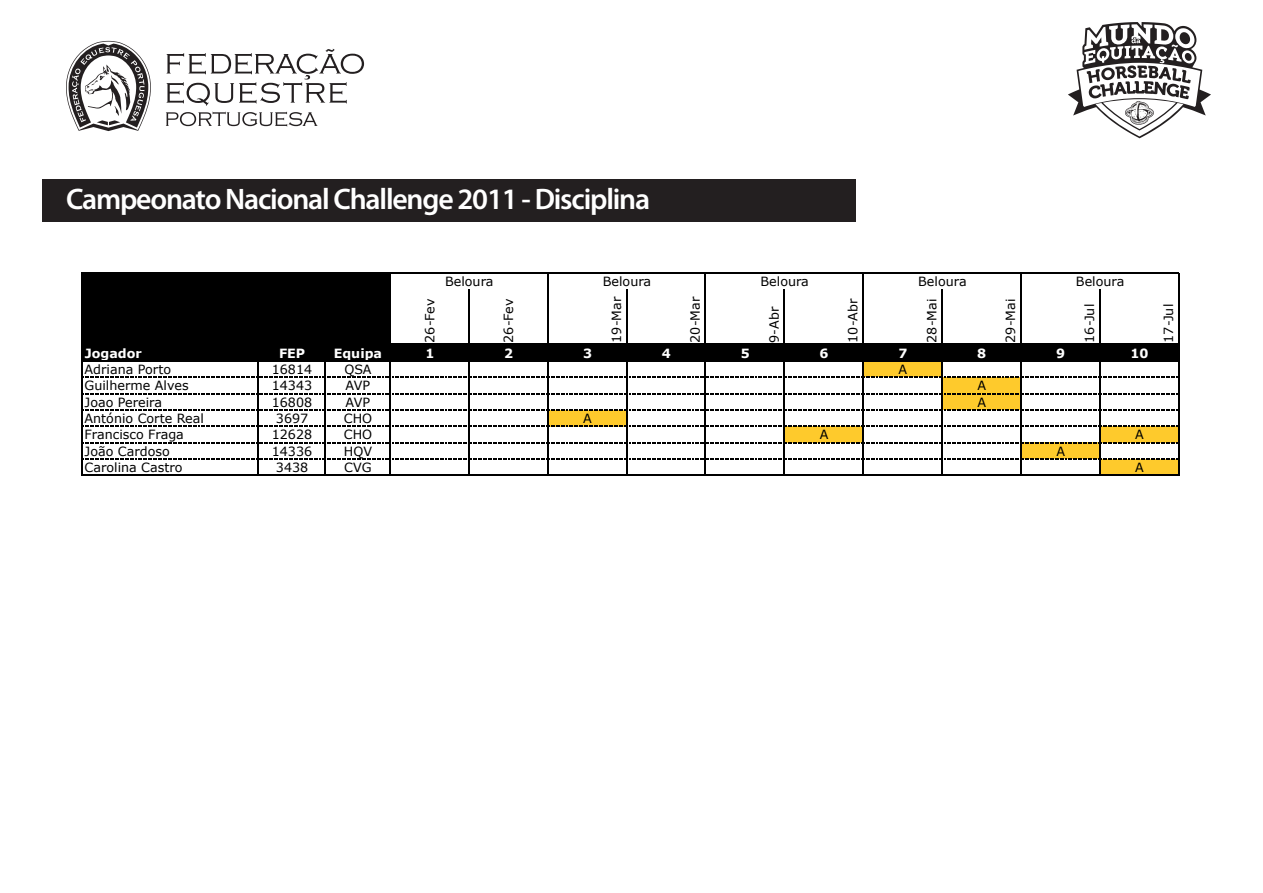
<style>
.page{position:relative;width:1263px;height:893px;background:#fff}
.page>*{position:absolute;margin:0;border:0;box-sizing:border-box;transform-origin:0 0}
.t1{font:600 29.7px "Myriad Pro";letter-spacing:-.04em;color:#fff}
.t2{font:12.75px "Verdana";color:#000}
.t3{font:700 12.75px "Verdana";color:#fff}
</style>
<div class="page">
<svg style="left:166px;top:112px;width:152px;height:15px"></svg>
<svg style="left:167px;top:49px;width:197px;height:57px"></svg>
<svg style="left:66px;top:41px;width:85px;height:90px"></svg>
<div style="left:42px;top:179px;width:813px;height:42px;background:#231f20"></div>
<svg style="left:1068px;top:22px;width:143px;height:116px"></svg>
<div style="left:82px;top:273px;width:308px;height:71px;background:#000"></div>
<div style="left:82px;top:344px;width:1096px;height:17px;background:#000"></div>
<div style="left:863px;top:361px;width:79px;height:16px;background:#feca2c"></div>
<div style="left:942px;top:377px;width:79px;height:17px;background:#feca2c"></div>
<div style="left:942px;top:393px;width:79px;height:17px;background:#feca2c"></div>
<div style="left:548px;top:410px;width:79px;height:16px;background:#feca2c"></div>
<div style="left:784px;top:426px;width:79px;height:17px;background:#feca2c"></div>
<div style="left:1099px;top:426px;width:79px;height:17px;background:#feca2c"></div>
<div style="left:1021px;top:443px;width:79px;height:16px;background:#feca2c"></div>
<div style="left:1099px;top:459px;width:79px;height:16px;background:#feca2c"></div>
<hr style="left:468px;top:289px;width:1px;height:56px;background:#000">
<hr style="left:626px;top:289px;width:1px;height:56px;background:#000">
<hr style="left:784px;top:289px;width:1px;height:56px;background:#000">
<hr style="left:941px;top:289px;width:1px;height:56px;background:#000">
<hr style="left:1099px;top:289px;width:1px;height:56px;background:#000">
<hr style="left:81px;top:272px;width:1px;height:204px;background:#000">
<hr style="left:389px;top:273px;width:2px;height:203px;background:#000">
<hr style="left:547px;top:273px;width:1px;height:203px;background:#000">
<hr style="left:705px;top:273px;width:1px;height:203px;background:#000">
<hr style="left:862px;top:273px;width:2px;height:203px;background:#000">
<hr style="left:1020px;top:273px;width:1px;height:203px;background:#000">
<hr style="left:1178px;top:273px;width:1px;height:203px;background:#000">
<hr style="left:468px;top:361px;width:1px;height:115px;background:#000">
<hr style="left:626px;top:361px;width:1px;height:115px;background:#000">
<hr style="left:784px;top:361px;width:1px;height:115px;background:#000">
<hr style="left:941px;top:361px;width:1px;height:115px;background:#000">
<hr style="left:1099px;top:361px;width:1px;height:115px;background:#000">
<hr style="left:258px;top:361px;width:1px;height:115px;background:#000">
<hr style="left:324px;top:361px;width:1px;height:115px;background:#000">
<hr style="left:82px;top:272px;width:1097px;height:1px;background:#000">
<svg style="left:82px;top:376px;width:1095px;height:2px"></svg>
<svg style="left:82px;top:393px;width:1095px;height:1px"></svg>
<svg style="left:82px;top:409px;width:1095px;height:2px"></svg>
<svg style="left:82px;top:426px;width:1095px;height:1px"></svg>
<svg style="left:82px;top:442px;width:1095px;height:1px"></svg>
<svg style="left:82px;top:458px;width:1095px;height:2px"></svg>
<hr style="left:82px;top:475px;width:1097px;height:1px;background:#000">
<h1 class="t1" style="left:66px;top:180px;width:586px">Campeonato Nacional Challenge 2011 - Disciplina</h1>
<p class="t2" style="left:445px;top:273px;width:50px">Beloura</p>
<p class="t2" style="left:603px;top:273px;width:50px">Beloura</p>
<p class="t2" style="left:760px;top:273px;width:50px">Beloura</p>
<p class="t2" style="left:918px;top:273px;width:50px">Beloura</p>
<p class="t2" style="left:1076px;top:273px;width:50px">Beloura</p>
<p class="t2" style="left:422px;top:343px;width:45px;rotate:-90deg">26-Fev</p>
<p class="t2" style="left:500px;top:343px;width:45px;rotate:-90deg">26-Fev</p>
<p class="t2" style="left:608px;top:343px;width:47px;rotate:-90deg">19-Mar</p>
<p class="t2" style="left:687px;top:343px;width:47px;rotate:-90deg">20-Mar</p>
<p class="t2" style="left:766px;top:343px;width:37px;rotate:-90deg">9-Abr</p>
<p class="t2" style="left:845px;top:343px;width:45px;rotate:-90deg">10-Abr</p>
<p class="t2" style="left:924px;top:343px;width:45px;rotate:-90deg">28-Mai</p>
<p class="t2" style="left:1002px;top:343px;width:45px;rotate:-90deg">29-Mai</p>
<p class="t2" style="left:1081px;top:343px;width:40px;rotate:-90deg">16-Jul</p>
<p class="t2" style="left:1160px;top:343px;width:40px;rotate:-90deg">17-Jul</p>
<p class="t3" style="left:85px;top:345px;width:59px">Jogador</p>
<p class="t3" style="left:279px;top:345px;width:28px">FEP</p>
<p class="t3" style="left:334px;top:345px;width:50px">Equipa</p>
<p class="t3" style="left:425px;top:345px;width:11px">1</p>
<p class="t3" style="left:504px;top:345px;width:11px">2</p>
<p class="t3" style="left:583px;top:345px;width:11px">3</p>
<p class="t3" style="left:662px;top:345px;width:11px">4</p>
<p class="t3" style="left:741px;top:345px;width:11px">5</p>
<p class="t3" style="left:820px;top:345px;width:11px">6</p>
<p class="t3" style="left:898px;top:345px;width:11px">7</p>
<p class="t3" style="left:977px;top:345px;width:11px">8</p>
<p class="t3" style="left:1056px;top:345px;width:11px">9</p>
<p class="t3" style="left:1130px;top:345px;width:20px">10</p>
<p class="t2" style="left:85px;top:361px;width:88px">Adriana Porto</p>
<p class="t2" style="left:272px;top:361px;width:42px">16814</p>
<p class="t2" style="left:344px;top:361px;width:29px">QSA</p>
<p class="t2" style="left:899px;top:361px;width:10px">A</p>
<p class="t2" style="left:85px;top:378px;width:106px">Guilherme Alves</p>
<p class="t2" style="left:272px;top:378px;width:42px">14343</p>
<p class="t2" style="left:346px;top:378px;width:26px">AVP</p>
<p class="t2" style="left:977px;top:378px;width:10px">A</p>
<p class="t2" style="left:85px;top:394px;width:79px">Joao Pereira</p>
<p class="t2" style="left:272px;top:394px;width:42px">16808</p>
<p class="t2" style="left:346px;top:394px;width:26px">AVP</p>
<p class="t2" style="left:977px;top:394px;width:10px">A</p>
<p class="t2" style="left:85px;top:410px;width:121px">António Corte Real</p>
<p class="t2" style="left:276px;top:410px;width:34px">3697</p>
<p class="t2" style="left:344px;top:410px;width:30px">CHO</p>
<p class="t2" style="left:583px;top:410px;width:10px">A</p>
<p class="t2" style="left:85px;top:427px;width:101px">Francisco Fraga</p>
<p class="t2" style="left:272px;top:427px;width:42px">12628</p>
<p class="t2" style="left:344px;top:427px;width:30px">CHO</p>
<p class="t2" style="left:820px;top:427px;width:10px">A</p>
<p class="t2" style="left:1135px;top:427px;width:10px">A</p>
<p class="t2" style="left:85px;top:443px;width:87px">João Cardoso</p>
<p class="t2" style="left:272px;top:443px;width:42px">14336</p>
<p class="t2" style="left:344px;top:443px;width:30px">HQV</p>
<p class="t2" style="left:1056px;top:443px;width:10px">A</p>
<p class="t2" style="left:85px;top:459px;width:99px">Carolina Castro</p>
<p class="t2" style="left:276px;top:459px;width:34px">3438</p>
<p class="t2" style="left:344px;top:459px;width:29px">CVG</p>
<p class="t2" style="left:1135px;top:459px;width:10px">A</p>
</div>
